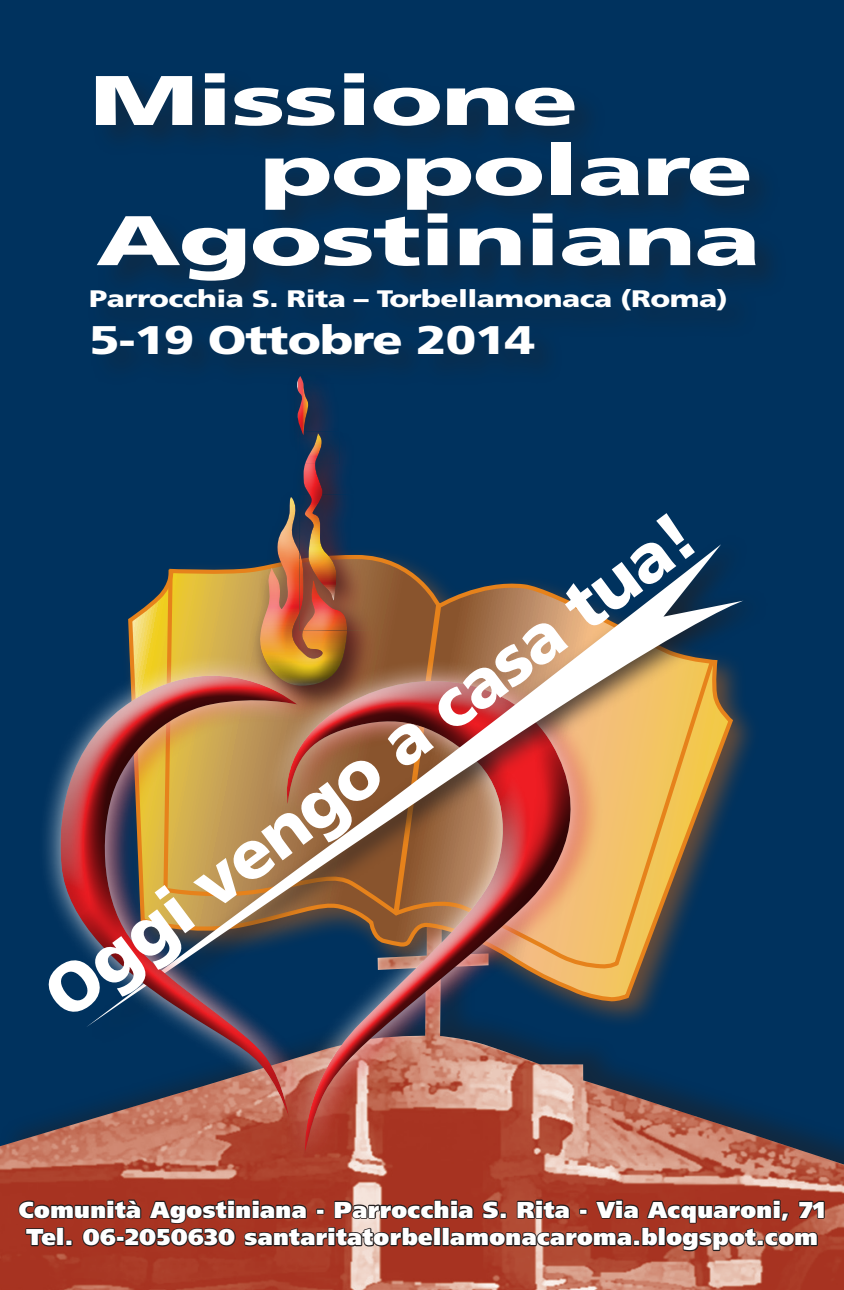
<style>
.page{position:relative;width:844px;height:1290px;background:#fff}
.page>*{position:absolute;margin:0;border:0;box-sizing:border-box;transform-origin:0 0}
.t1{font:900 70px "Frutiger";letter-spacing:-.02em;color:#fff;scale:1.56 1}
.t2{font:900 68.95px "Frutiger";color:#fff}
.t3{font:900 39.9px "Frutiger";letter-spacing:-.02em;color:#fff;scale:1.25 1}
.t4{font:900 23.8px "Frutiger";letter-spacing:-.02em;color:#fff;scale:1.25 1}
.t5{font:900 22.75px/27.7px "Frutiger";letter-spacing:.02em;color:#fff;text-align:center}
</style>
<div class="page">
<div style="left:0;top:0;width:843px;height:1290px;background:#00325e"></div>
<img style="left:0;top:1109px;width:843px;height:181px">
<svg style="left:161px;top:1061px;width:556px;height:229px;background:#a85c4e"></svg>
<div style="left:265px;top:658px;width:327px;height:513px;background:#fff;opacity:.75"></div>
<div style="left:284px;top:703px;width:287px;height:453px;background:#231f20;opacity:.75"></div>
<div style="left:250px;top:373px;width:139px;height:349px;background:#231f20;opacity:.75"></div>
<div style="left:87px;top:533px;width:684px;height:513px;background:#231f20;opacity:.75"></div>
<img style="left:87px;top:544px;width:656px;height:483px">
<div style="left:56px;top:660px;width:270px;height:475px;background:#d1232a;opacity:.5"></div>
<div style="left:38px;top:654px;width:277px;height:480px;background:#fff;opacity:.75"></div>
<div style="left:60px;top:670px;width:242px;height:451px;background:#fff;opacity:.75"></div>
<div style="left:60px;top:686px;width:242px;height:435px;background:#231f20;opacity:.75"></div>
<svg style="left:17px;top:1192px;width:808px;height:66px;background:#8b3829"></svg>
<div style="left:86px;top:68px;width:701px;height:319px;background:#023059"></div>
<h1 class="t1" style="left:89px;top:58px;width:315px">Missione</h1>
<h1 class="t1" style="left:260px;top:128px;width:318px">popolare</h1>
<h1 class="t1" style="left:96px;top:198px;width:428px">Agostiniana</h1>
<p class="t4" style="left:89px;top:284px;width:512px">Parrocchia S. Rita – Torbellamonaca (Roma)</p>
<h3 class="t3" style="left:89px;top:315px;width:358px">5-19 Ottobre 2014</h3>
<h2 class="t2" style="left:28px;top:970px;width:794px;rotate:-37deg">Oggi vengo a casa tua!</h2>
<p class="t5" style="left:19px;top:1196px;width:807px">Comunità Agostiniana - Parrocchia S. Rita - Via Acquaroni, 71<br>Tel. 06-2050630 santaritatorbellamonacaroma.blogspot.com</p>
</div>
